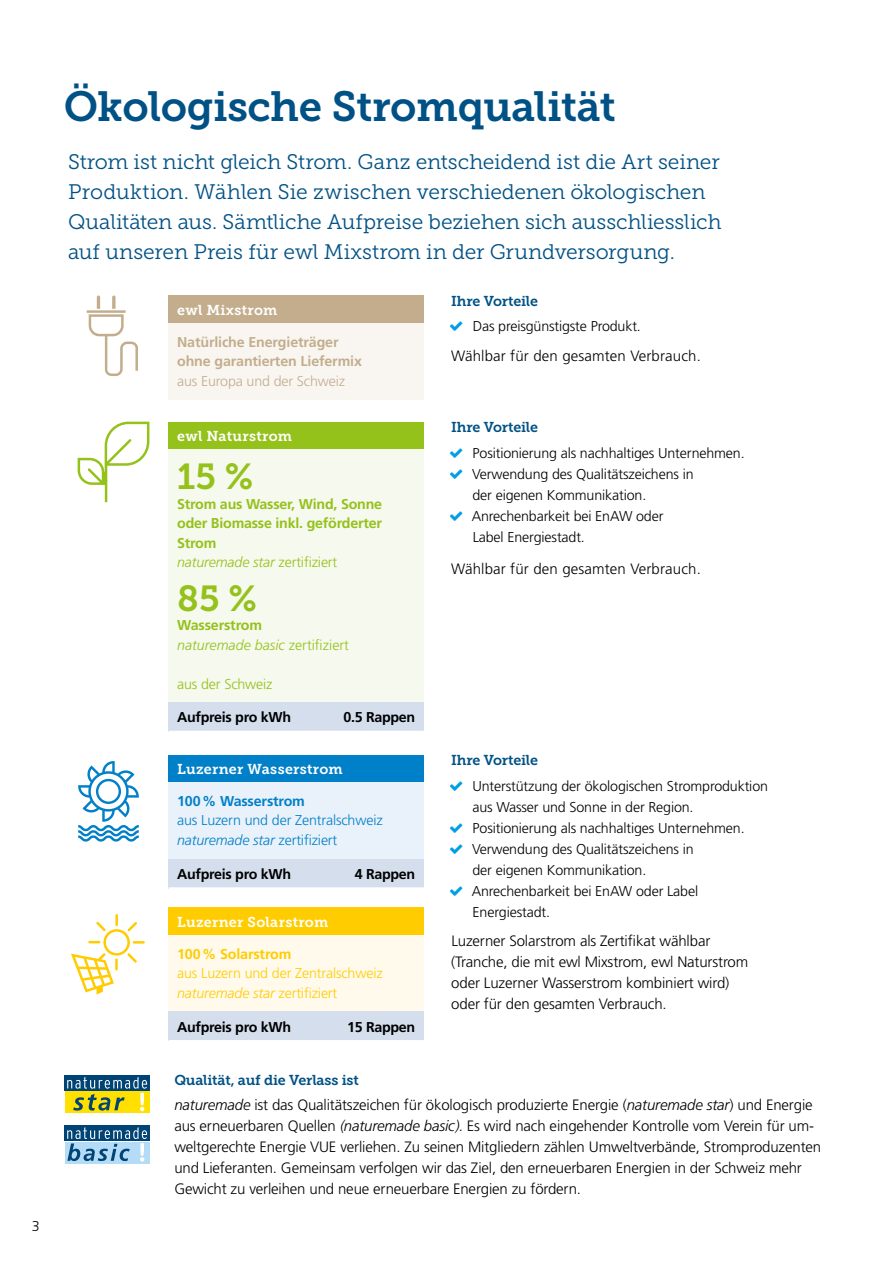
<style>
.page{position:relative;width:893px;height:1263px;background:#fff}
.page>*{position:absolute;margin:0;border:0;box-sizing:border-box;transform-origin:0 0}
.t1{font:42px "Museo Slab 700";letter-spacing:-.01em;color:#005185}
.t2{font:36px "Museo Slab 700";color:#94c11a}
.t3{font:21px/30px "Museo Slab 300";letter-spacing:-.005em;color:#005185}
.t4{font:300 15px/21px "Frutiger LT Std";letter-spacing:-.01em;color:#000}
.t5{font:300 15px "Frutiger LT Std";letter-spacing:.01em;color:#000}
.t6{font:300 14.25px/21px "Frutiger LT Std";letter-spacing:-.01em;color:#000}
.t7{font:700 14.25px/19.5px "Frutiger LT Std";letter-spacing:-.015em;color:#94c11a}
.t8{font:700 14.25px "Frutiger LT Std";letter-spacing:-.02em;color:#000}
.t9{font:14.25px "Museo Slab 700";letter-spacing:.02em;color:#fff}
.t10{font:14.25px "Museo Slab 700";letter-spacing:-.01em;color:#005185}
.t11{font:300 14.25px/19.5px "Frutiger LT Std";letter-spacing:-.01em;color:#0080c8}
.t12{font:300 14.25px/19.5px "Frutiger LT Std";letter-spacing:-.01em;color:#fc0}
.t13{font:700 14.25px/19.5px "Frutiger LT Std";letter-spacing:-.01em;color:#c3ad8c}
.t14{font:italic 300 14.25px/19.5px "Frutiger LT Std";color:#94c11a}
.t15{font:300 14.25px "Frutiger LT Std";letter-spacing:-.01em;color:#c3ad8c}
.t16{font:700 14.25px "Frutiger LT Std";letter-spacing:-.01em;color:#0080c8}
.t17{font:700 14.25px "Frutiger LT Std";letter-spacing:-.01em;color:#fc0}
.t18{font:300 14.25px "Frutiger LT Std";letter-spacing:-.01em;color:#94c11a}
.s1{font-weight:300;font-style:italic}
.s2{font-weight:300}
.s3{font-weight:700;font-style:normal}
.s4{font-style:normal}
.s5{font-style:italic}
</style>
<div class="page">
<div style="left:169px;top:422px;width:255px;height:27px;background:#94c11a"></div>
<div style="left:169px;top:449px;width:255px;height:253px;background:#f6f9ed"></div>
<div style="left:169px;top:702px;width:255px;height:30px;background:#d4deec"></div>
<hr style="left:169px;top:731px;width:255px;height:2px;background:#fff">
<div style="left:169px;top:295px;width:255px;height:28px;background:#c3ad8c"></div>
<div style="left:169px;top:323px;width:255px;height:77px;background:#f9f6f2"></div>
<div style="left:169px;top:755px;width:255px;height:27px;background:#0080c8"></div>
<div style="left:169px;top:782px;width:255px;height:77px;background:#e9f1fb"></div>
<div style="left:169px;top:859px;width:255px;height:29px;background:#d4deec"></div>
<hr style="left:169px;top:887px;width:255px;height:2px;background:#fff">
<div style="left:169px;top:907px;width:255px;height:28px;background:#fc0"></div>
<div style="left:169px;top:935px;width:255px;height:77px;background:#fffaec"></div>
<div style="left:169px;top:1012px;width:255px;height:29px;background:#d4deec"></div>
<hr style="left:169px;top:1040px;width:255px;height:2px;background:#fff">
<hr style="left:87px;top:310px;width:39px;height:3px;background:#c3ad8c">
<svg style="left:89px;top:295px;width:49px;height:81px"></svg>
<svg style="left:78px;top:422px;width:71px;height:80px"></svg>
<svg style="left:71px;top:914px;width:74px;height:80px"></svg>
<svg style="left:78px;top:761px;width:61px;height:80px"></svg>
<div style="left:65px;top:1091px;width:68px;height:22px;background:#ffe000"></div>
<div style="left:65px;top:1075px;width:85px;height:15px;background:#004375"></div>
<div style="left:134px;top:1091px;width:16px;height:22px;background:#ffe000"></div>
<svg style="left:67px;top:1077px;width:80px;height:34px"></svg>
<svg style="left:64px;top:1125px;width:86px;height:39px"></svg>
<div style="left:65px;top:1142px;width:68px;height:21px;background:#b4dcf6"></div>
<div style="left:134px;top:1142px;width:16px;height:21px;background:#b4dcf6"></div>
<div style="left:65px;top:1125px;width:85px;height:16px;background:#004375"></div>
<svg style="left:67px;top:1127px;width:80px;height:34px"></svg>
<p class="t6" style="left:32px;top:1216px;width:9px">3</p>
<h1 class="t1" style="left:64px;top:82px;width:553px">Ökologische Stromqualität</h1>
<p class="t3" style="left:68px;top:147px;width:655px">Strom ist nicht gleich Strom. Ganz entscheidend ist die Art seiner Produktion. Wählen Sie zwischen verschiedenen ökologischen Qualitäten aus. Sämtliche Aufpreise beziehen sich ausschliesslich auf unseren Preis für ewl Mixstrom in der Grundversorgung.</p>
<p class="t9" style="left:177px;top:302px;width:102px">ewl Mixstrom</p>
<p class="t13" style="left:177px;top:332px;width:186px">Natürliche Energieträger ohne garantierten Liefermix</p>
<p class="t15" style="left:177px;top:373px;width:170px">aus Europa und der Schweiz</p>
<p class="t9" style="left:177px;top:428px;width:116px">ewl Naturstrom</p>
<h2 class="t2" style="left:177px;top:456px;width:78px">15 %</h2>
<p class="t7" style="left:177px;top:494px;width:206px">Strom aus Wasser, Wind, Sonne oder Biomasse inkl. geförderter<br>Strom<br><span class="s1">naturemade star</span> <span class="s2">zertifiziert</span></p>
<h2 class="t2" style="left:177px;top:578px;width:81px">85 %</h2>
<p class="t14" style="left:177px;top:616px;width:173px"><span class="s3">Wasserstrom<br></span>naturemade basic <span class="s4">zertifiziert</span></p>
<p class="t18" style="left:177px;top:676px;width:97px">aus der Schweiz</p>
<p class="t8" style="left:177px;top:709px;width:115px">Aufpreis pro kWh</p>
<p class="t8" style="left:343px;top:709px;width:73px">0.5 Rappen</p>
<p class="t9" style="left:177px;top:761px;width:167px">Luzerner Wasserstrom</p>
<p class="t16" style="left:177px;top:792px;width:129px">100% Wasserstrom</p>
<p class="t11" style="left:177px;top:811px;width:207px">aus Luzern und der Zentralschweiz <span class="s5">naturemade star</span> zertifiziert</p>
<p class="t8" style="left:177px;top:866px;width:115px">Aufpreis pro kWh</p>
<p class="t8" style="left:355px;top:866px;width:62px">4 Rappen</p>
<p class="t9" style="left:177px;top:914px;width:153px">Luzerner Solarstrom</p>
<p class="t17" style="left:177px;top:945px;width:116px">100% Solarstrom</p>
<p class="t12" style="left:177px;top:964px;width:207px">aus Luzern und der Zentralschweiz <span class="s5">naturemade star</span> zertifiziert</p>
<p class="t8" style="left:177px;top:1018px;width:115px">Aufpreis pro kWh</p>
<p class="t8" style="left:347px;top:1018px;width:70px">15 Rappen</p>
<p class="t10" style="left:451px;top:293px;width:88px">Ihre Vorteile</p>
<p class="t6" style="left:473px;top:316px;width:170px">Das preisgünstigste Produkt.</p>
<p class="t5" style="left:451px;top:347px;width:251px">Wählbar für den gesamten Verbrauch.</p>
<p class="t10" style="left:451px;top:419px;width:88px">Ihre Vorteile</p>
<p class="t6" style="left:472px;top:442px;width:274px">Positionierung als nachhaltiges Unternehmen.<br>Verwendung des Qualitätszeichens in<br>der eigenen Kommunikation.<br>Anrechenbarkeit bei EnAW oder<br>Label Energiestadt.</p>
<p class="t5" style="left:451px;top:560px;width:251px">Wählbar für den gesamten Verbrauch.</p>
<p class="t10" style="left:451px;top:752px;width:88px">Ihre Vorteile</p>
<p class="t6" style="left:472px;top:775px;width:298px">Unterstützung der ökologischen Stromproduktion aus Wasser und Sonne in der Region.<br>Positionierung als nachhaltiges Unternehmen.<br>Verwendung des Qualitätszeichens in<br>der eigenen Kommunikation.<br>Anrechenbarkeit bei EnAW oder Label Energiestadt.</p>
<p class="t4" style="left:451px;top:931px;width:299px">Luzerner Solarstrom als Zertifikat wählbar (Tranche, die mit ewl Mixstrom, ewl Naturstrom oder Luzerner Wasserstrom kombiniert wird) oder für den gesamten Verbrauch.</p>
<p class="t10" style="left:174px;top:1072px;width:186px">Qualität, auf die Verlass ist</p>
<p class="t4" style="left:174px;top:1094px;width:648px"><span class="s5">naturemade</span> ist das Qualitätszeichen für ökologisch produzierte Energie (<span class="s5">naturemade star</span>) und Energie aus erneuerbaren Quellen <span class="s5">(</span><span class="s5">naturemade basic</span><span class="s5">)</span>. Es wird nach eingehender Kontrolle vom Verein für um&shy;weltgerechte Energie VUE verliehen. Zu seinen Mitgliedern zählen Umweltverbände, Stromproduzenten und Lieferanten. Gemeinsam verfolgen wir das Ziel, den erneuerbaren Energien in der Schweiz mehr Gewicht zu verleihen und neue erneuerbare Energien zu fördern.</p>
</div>
